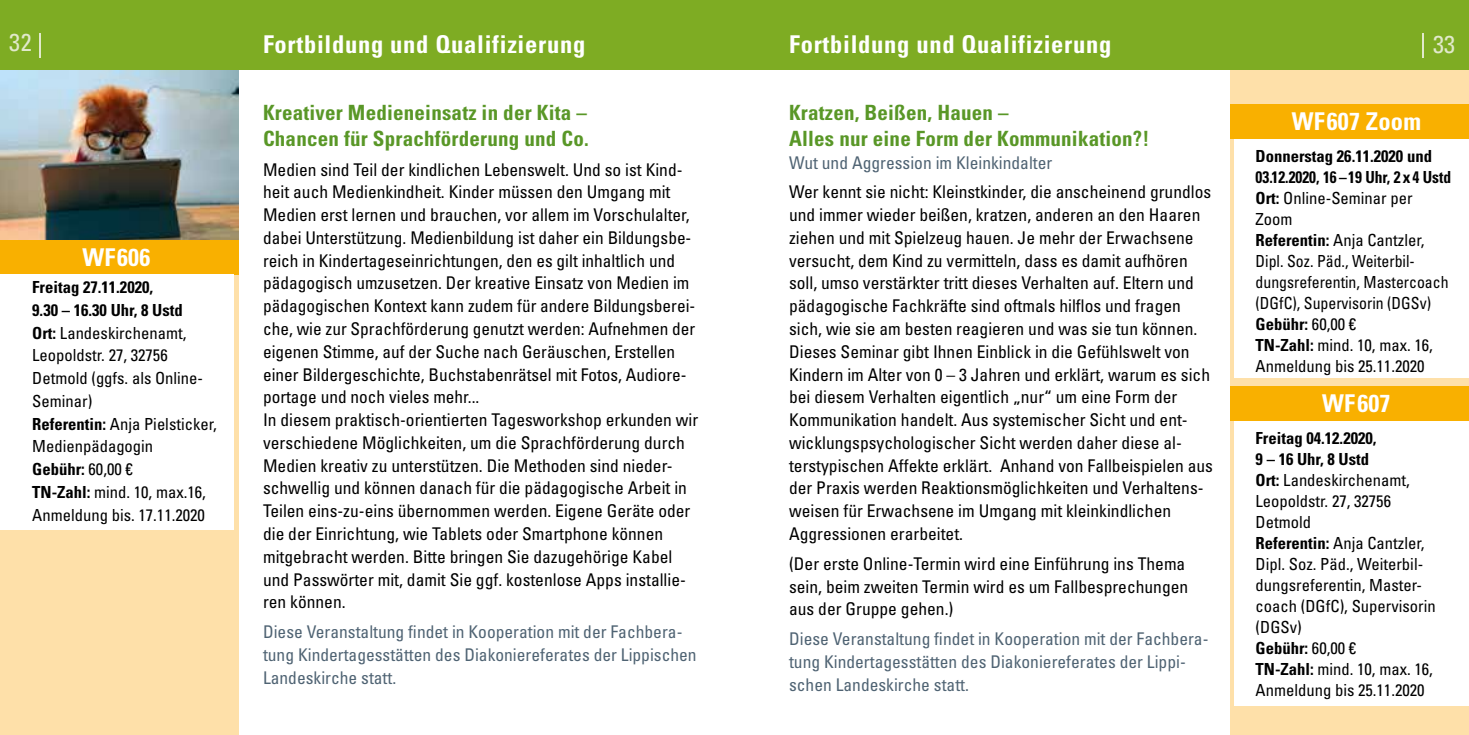
<style>
.page{position:relative;width:1469px;height:735px;background:#fff}
.page>*{position:absolute;margin:0;border:0;box-sizing:border-box;transform-origin:0 0}
.t1{font:700 condensed 24.5px "Univers LT Std";letter-spacing:.03em;color:#fff}
.t2{font:700 condensed 24.5px "Univers LT Std";letter-spacing:.01em;color:#fff}
.t3{font:condensed 24.5px "Univers LT Std";color:#e1e9cb}
.t4{font:700 condensed 21px/26.2px "Univers LT Std";letter-spacing:.01em;color:#599727}
.t5{font:condensed 17.5px/22.8px "Univers LT Std";color:#000}
.t6{font:condensed 17.5px/22.8px "Univers LT Std";color:#4f6373}
.t7{font:condensed 16.62px/21px "Univers LT Std";color:#000}
.s1{font-weight:700}
</style>
<div class="page">
<div style="left:0;top:59px;width:238px;height:675px;background:#fee0a9"></div>
<img style="left:0;top:69px;width:238px;height:170px">
<div style="left:1230px;top:59px;width:238px;height:675px;background:#fee0a9"></div>
<div style="left:0;top:0;width:734px;height:69px;background:#7eac23"></div>
<svg style="left:39px;top:33px;width:1px;height:24px"></svg>
<div style="left:734px;top:0;width:734px;height:69px;background:#7eac23"></div>
<hr style="left:1421px;top:33px;width:2px;height:24px;background:#e1e9cb">
<div style="left:0;top:239px;width:238px;height:35px;background:#f9b000"></div>
<div style="left:0;top:274px;width:233px;height:256px;background:#fff"></div>
<div style="left:1230px;top:386px;width:238px;height:34px;background:#f9b000"></div>
<div style="left:1230px;top:104px;width:238px;height:35px;background:#f9b000"></div>
<div style="left:1234px;top:420px;width:234px;height:285px;background:#fff"></div>
<div style="left:1234px;top:139px;width:234px;height:238px;background:#fff"></div>
<h1 class="t3" style="left:9px;top:27px;width:24px">32</h1>
<h1 class="t1" style="left:263px;top:29px;width:324px">Fortbildung und Qualifizierung</h1>
<h1 class="t1" style="left:82px;top:242px;width:69px">WF606</h1>
<p class="t7" style="left:32px;top:275px;width:186px;line-height:22.8px"><span class="s1">Freitag 27.11.2020,<br>9.30 – 16.30 Uhr, 8 Ustd<br>Ort:</span> Landeskirchenamt,<br>Leopoldstr. 27, 32756<br>Detmold (ggfs. als Online-<br>Seminar)<br><span class="s1">Referentin:</span> Anja Pielsticker,<br>Medienpädagogin<br><span class="s1">Gebühr:</span> 60,00 €<br><span class="s1">TN-Zahl:</span> mind. 10, max.16,<br>Anmeldung bis. 17.11.2020</p>
<p class="t4" style="left:263px;top:99px;width:327px">Kreativer Medieneinsatz in der Kita –<br>Chancen für Sprachförderung und Co.</p>
<p class="t5" style="left:263px;top:158px;width:436px">Medien sind Teil der kindlichen Lebenswelt. Und so ist Kind&shy;heit auch Medienkindheit. Kinder müssen den Umgang mit Medien erst lernen und brauchen, vor allem im Vorschulalter, dabei Unterstützung. Medienbildung ist daher ein Bildungsbe&shy;reich in Kindertageseinrichtungen, den es gilt inhaltlich und pädagogisch umzusetzen. Der kreative Einsatz von Medien im pädagogischen Kontext kann zudem für andere Bildungsberei&shy;che, wie zur Sprachförderung genutzt werden: Aufnehmen der eigenen Stimme, auf der Suche nach Geräuschen, Erstellen einer Bildergeschichte, Buchstabenrätsel mit Fotos, Audiore&shy;portage und noch vieles mehr...<br>In diesem praktisch-orientierten Tagesworkshop erkunden wir verschiedene Möglichkeiten, um die Sprachförderung durch Medien kreativ zu unterstützen. Die Methoden sind nieder&shy;schwellig und können danach für die pädagogische Arbeit in Teilen eins-zu-eins übernommen werden. Eigene Geräte oder die der Einrichtung, wie Tablets oder Smartphone können mitgebracht werden. Bitte bringen Sie dazugehörige Kabel und Passwörter mit, damit Sie ggf. kostenlose Apps installie&shy;ren können.</p>
<p class="t6" style="left:263px;top:620px;width:435px">Diese Veranstaltung findet in Kooperation mit der Fachbera&shy;tung Kindertagesstätten des Diakoniereferates der Lippischen<br>Landeskirche statt.</p>
<h1 class="t1" style="left:789px;top:29px;width:324px">Fortbildung und Qualifizierung</h1>
<h1 class="t3" style="left:1432px;top:28px;width:24px">33</h1>
<p class="t4" style="left:789px;top:99px;width:362px">Kratzen, Beißen, Hauen –<br>Alles nur eine Form der Kommunikation?!</p>
<p class="t6" style="left:789px;top:151px;width:265px">Wut und Aggression im Kleinkindalter</p>
<p class="t5" style="left:789px;top:180px;width:425px">Wer kennt sie nicht: Kleinstkinder, die anscheinend grundlos und immer wieder beißen, kratzen, anderen an den Haaren ziehen und mit Spielzeug hauen. Je mehr der Erwachsene versucht, dem Kind zu vermitteln, dass es damit aufhören soll, umso verstärkter tritt dieses Verhalten auf. Eltern und pädagogische Fachkräfte sind oftmals hilflos und fragen sich, wie sie am besten reagieren und was sie tun können.<br>Dieses Seminar gibt Ihnen Einblick in die Gefühlswelt von Kindern im Alter von 0 – 3 Jahren und erklärt, warum es sich bei diesem Verhalten eigentlich „nur“ um eine Form der Kommunikation handelt. Aus systemischer Sicht und ent&shy;wicklungspsychologischer Sicht werden daher diese al&shy;terstypischen Affekte erklärt. Anhand von Fallbeispielen aus der Praxis werden Reaktionsmöglichkeiten und Verhaltens&shy;weisen für Erwachsene im Umgang mit kleinkindlichen Aggressionen erarbeitet.</p>
<p class="t5" style="left:789px;top:551px;width:401px">(Der erste Online-Termin wird eine Einführung ins Thema sein, beim zweiten Termin wird es um Fallbesprechungen aus der Gruppe gehen.)</p>
<p class="t6" style="left:789px;top:627px;width:421px">Diese Veranstaltung findet in Kooperation mit der Fachbera&shy;tung Kindertagesstätten des Diakoniereferates der Lippi&shy;schen Landeskirche statt.</p>
<h1 class="t2" style="left:1291px;top:106px;width:131px">WF607 Zoom</h1>
<p class="t7" style="left:1255px;top:145px;width:197px"><span class="s1">Donnerstag 26.11.2020 und<br>03.12.2020, 16 – 19 Uhr, 2 x 4 Ustd<br>Ort:</span> Online-Seminar per<br>Zoom<br><span class="s1">Referentin:</span> Anja Cantzler,<br>Dipl. Soz. Päd., Weiterbil&shy;dungsreferentin, Mastercoach (DGfC), Supervisorin (DGSv)<br><span class="s1">Gebühr:</span> 60,00 €<br><span class="s1">TN-Zahl:</span> mind. 10, max. 16,<br>Anmeldung bis 25.11.2020</p>
<h1 class="t1" style="left:1322px;top:388px;width:70px">WF607</h1>
<p class="t7" style="left:1255px;top:426px;width:182px"><span class="s1">Freitag 04.12.2020,<br>9 – 16 Uhr, 8 Ustd<br>Ort:</span> Landeskirchenamt,<br>Leopoldstr. 27, 32756<br>Detmold<br><span class="s1">Referentin:</span> Anja Cantzler,<br>Dipl. Soz. Päd., Weiterbil&shy;dungsreferentin, Master&shy;coach (DGfC), Supervisorin (DGSv)<br><span class="s1">Gebühr:</span> 60,00 €<br><span class="s1">TN-Zahl:</span> mind. 10, max. 16,<br>Anmeldung bis 25.11.2020</p>
</div>
